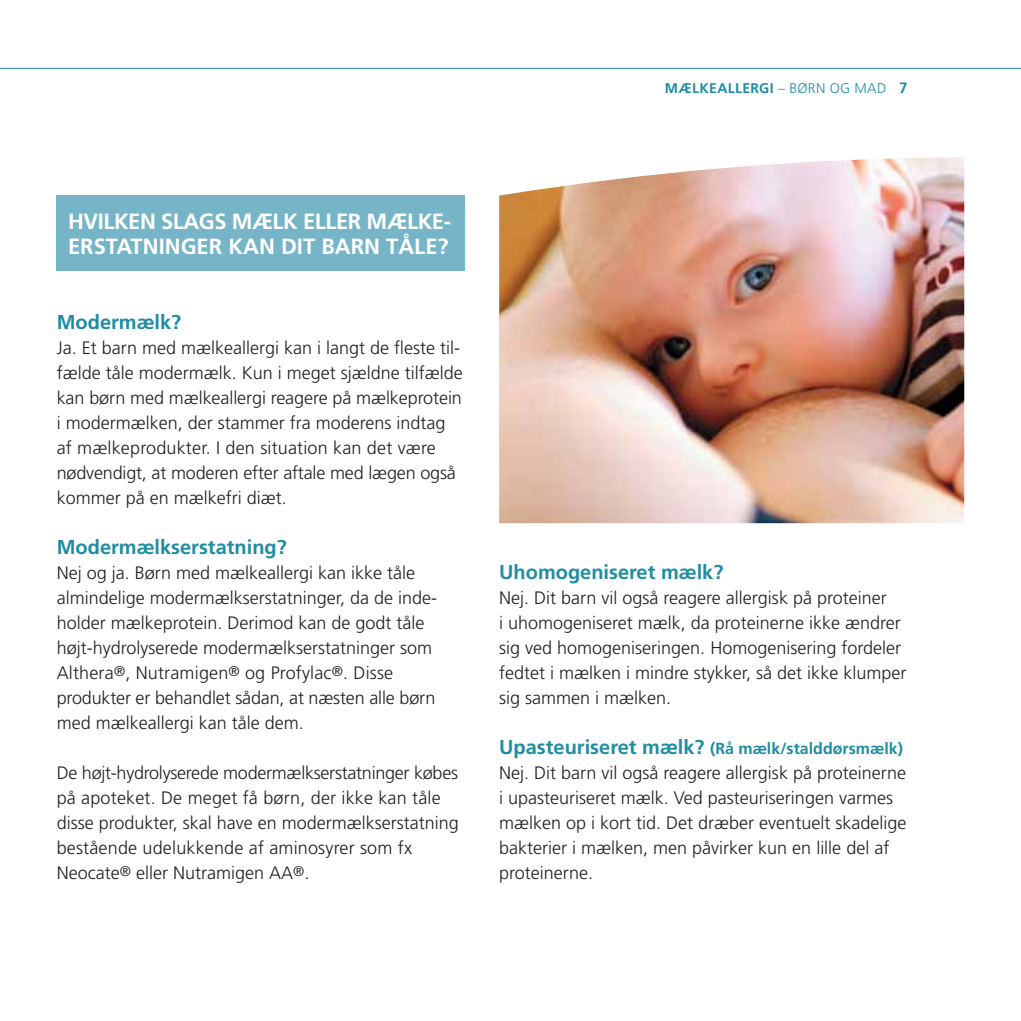
<style>
.page{position:relative;width:1021px;height:1021px;background:#fff}
.page>*{position:absolute;margin:0;border:0;box-sizing:border-box;transform-origin:0 0}
.t1{font:700 22px/25px "Frutiger";letter-spacing:-.01em;color:#fff}
.t2{font:700 20px "Frutiger";color:#1e8da3}
.t3{font:300 18px/25px "Frutiger";color:#231f20}
.t4{font:700 16px "Frutiger";color:#1e8da3}
.t5{font:700 15px "Frutiger";color:#1e8da3}
.t6{font:700 14px "Frutiger";letter-spacing:.025em;color:#1e8da3}
.s1{font-weight:300}
.s2{font-size:20px}
</style>
<div class="page">
<div style="left:57px;top:196px;width:408px;height:75px;background:#76b4c7"></div>
<img style="left:499px;top:157px;width:465px;height:366px">
<hr style="left:0;top:68px;width:1020px;height:1px;background:#1e8da3">
<p class="t6" style="left:665px;top:80px;width:201px">Mælkeallergi <span class="s1">– børn og mad</span></p>
<p class="t5" style="left:899px;top:79px;width:10px">7</p>
<p class="t1" style="left:68px;top:209px;width:384px">Hvilken slags mælk eller mælke&shy;erstatninger kan dit barn tåle?</p>
<p class="t2" style="left:57px;top:310px;width:126px">Modermælk?</p>
<p class="t3" style="left:57px;top:335px;width:407px">Ja. Et barn med mælkeallergi kan i langt de fleste til&shy;fælde tåle modermælk. Kun i meget sjældne tilfælde kan børn med mælkeallergi reagere på mælkeprotein i modermælken, der stammer fra moderens indtag af mælkeprodukter. I den situation kan det være nødvendigt, at moderen efter aftale med lægen også kommer på en mælkefri diæt.</p>
<p class="t2" style="left:57px;top:535px;width:232px">Modermælkserstatning?</p>
<p class="t3" style="left:57px;top:560px;width:380px">Nej og ja. Børn med mælkeallergi kan ikke tåle almindelige modermælkserstatninger, da de inde&shy;holder mælkeprotein. Derimod kan de godt tåle højt-hydrolyserede modermælkserstatninger som Althera<sup>®</sup>, Nutramigen<sup>®</sup> og Profylac<sup>®</sup>. Disse produkter er behandlet sådan, at næsten alle børn med mælkeallergi kan tåle dem.</p>
<p class="t3" style="left:57px;top:760px;width:404px">De højt-hydrolyserede modermælkserstatninger købes på apoteket. De meget få børn, der ikke kan tåle disse produkter, skal have en modermælkserstatning bestående udelukkende af aminosyrer som fx Neocate<sup>®</sup> eller Nutramigen AA<sup>®</sup>.</p>
<p class="t2" style="left:499px;top:560px;width:226px">Uhomogeniseret mælk?</p>
<p class="t3" style="left:499px;top:585px;width:409px">Nej. Dit barn vil også reagere allergisk på proteiner<br>i uhomogeniseret mælk, da proteinerne ikke ændrer sig ved homogeniseringen. Homogenisering fordeler fedtet i mælken i mindre stykker, så det ikke klumper sig sammen i mælken.</p>
<p class="t4" style="left:499px;top:739px;width:405px"><span class="s2">Upasteuriseret mælk?</span> (Rå mælk/stalddørsmælk)</p>
<p class="t3" style="left:499px;top:760px;width:409px">Nej. Dit barn vil også reagere allergisk på proteinerne i upasteuriseret mælk. Ved pasteuriseringen varmes mælken op i kort tid. Det dræber eventuelt skadelige bakterier i mælken, men påvirker kun en lille del af proteinerne.</p>
</div>
